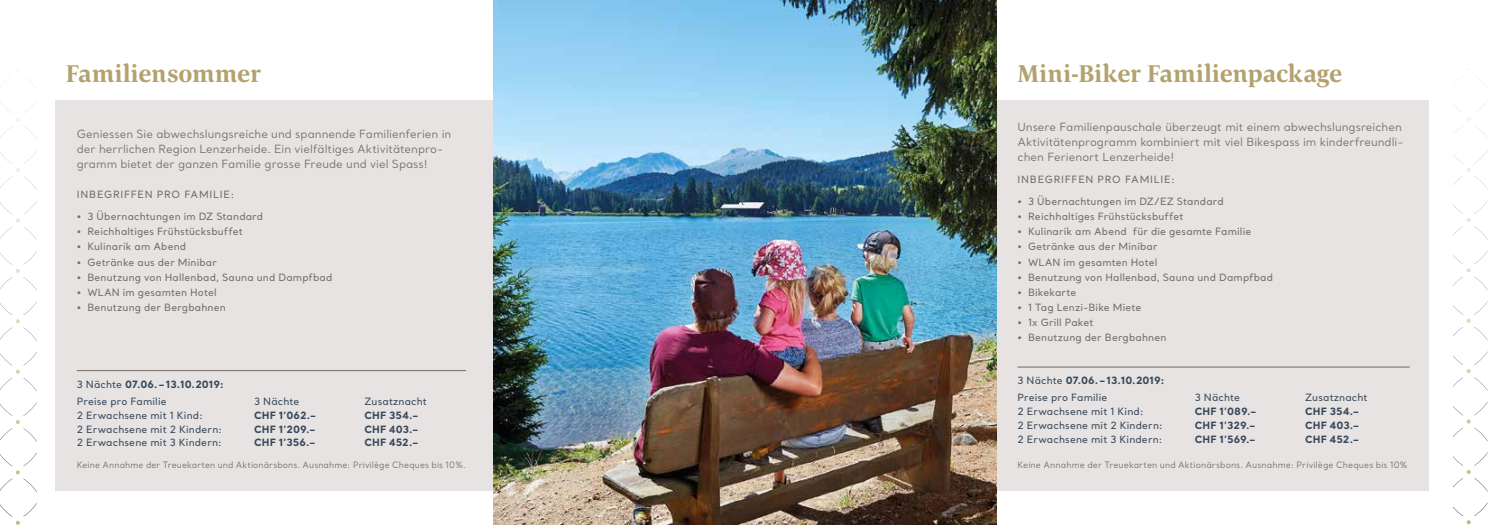
<style>
.page{position:relative;width:1489px;height:525px;background:#fff}
.page>*{position:absolute;margin:0;border:0;box-sizing:border-box;transform-origin:0 0}
.t1{font:700 25px "Corda";letter-spacing:.005em;color:#b3a26d}
.t2{font:11.25px/15px "Santral";color:#756c64}
.t3{font:500 10px "Santral";letter-spacing:.015em;color:#756c64}
.t4{font:500 10px/17.2px "Santral";letter-spacing:.015em;color:#38485a}
.t5{font:700 10px "Santral";letter-spacing:.01em;color:#38485a}
.t6{font:500 10px "Santral";letter-spacing:.075em;color:#756c64}
.t7{font:8.75px "Santral";letter-spacing:.01em;color:#756c64}
.s1{font-weight:700}
</style>
<div class="page">
<div style="left:914px;top:100px;width:514px;height:390px;background:#e6e3e2"></div>
<svg style="left:1453px;top:503px;width:34px;height:21px"></svg>
<svg style="left:1453px;top:453px;width:34px;height:38px"></svg>
<svg style="left:1453px;top:402px;width:34px;height:39px"></svg>
<svg style="left:1453px;top:352px;width:34px;height:38px"></svg>
<svg style="left:1453px;top:302px;width:34px;height:38px"></svg>
<svg style="left:1453px;top:251px;width:34px;height:39px"></svg>
<svg style="left:1453px;top:201px;width:34px;height:38px"></svg>
<svg style="left:1453px;top:151px;width:34px;height:38px"></svg>
<svg style="left:1453px;top:101px;width:34px;height:37px"></svg>
<div style="left:55px;top:100px;width:546px;height:390px;background:#e6e3e2"></div>
<svg style="left:0;top:504px;width:36px;height:20px"></svg>
<svg style="left:0;top:453px;width:36px;height:38px"></svg>
<svg style="left:0;top:403px;width:36px;height:38px"></svg>
<svg style="left:0;top:353px;width:36px;height:38px"></svg>
<svg style="left:0;top:302px;width:36px;height:38px"></svg>
<svg style="left:0;top:252px;width:36px;height:38px"></svg>
<svg style="left:0;top:202px;width:36px;height:37px"></svg>
<svg style="left:0;top:152px;width:36px;height:37px"></svg>
<svg style="left:0;top:101px;width:36px;height:37px"></svg>
<svg style="left:0;top:76px;width:36px;height:12px"></svg>
<hr style="left:77px;top:370px;width:389px;height:1px;background:#756c64">
<hr style="left:1017px;top:366px;width:392px;height:1px;background:#756c64">
<img style="left:493px;top:0;width:503px;height:524px">
<h1 class="t1" style="left:66px;top:57px;width:197px">Familiensommer</h1>
<p class="t2" style="left:77px;top:126px;width:376px">Geniessen Sie abwechslungsreiche und spannende Familienferien in der herrlichen Region Lenzerheide. Ein vielfältiges Aktivitätenpro&shy;gramm bietet der ganzen Familie grosse Freude und viel Spass!</p>
<p class="t6" style="left:77px;top:188px;width:159px">INBEGRIFFEN PRO FAMILIE:</p>
<p class="t3" style="left:77px;top:210px;width:188px">• 3 Übernachtungen im DZ Standard</p>
<p class="t3" style="left:77px;top:225px;width:167px">• Reichhaltiges Frühstücksbuffet</p>
<p class="t3" style="left:77px;top:240px;width:111px">• Kulinarik am Abend</p>
<p class="t3" style="left:77px;top:255px;width:142px">• Getränke aus der Minibar</p>
<p class="t3" style="left:77px;top:270px;width:257px">• Benutzung von Hallenbad, Sauna und Dampfbad</p>
<p class="t3" style="left:77px;top:285px;width:141px">• WLAN im gesamten Hotel</p>
<p class="t3" style="left:77px;top:300px;width:150px">• Benutzung der Bergbahnen</p>
<p class="t4" style="left:77px;top:375px;width:149px">3 Nächte <span class="s1">07.06.–13.10.2019:<br></span>Preise pro Familie</p>
<p class="t4" style="left:254px;top:392px;width:47px">3 Nächte</p>
<p class="t4" style="left:364px;top:392px;width:64px">Zusatznacht</p>
<p class="t4" style="left:77px;top:406px;width:128px">2 Erwachsene mit 1 Kind:</p>
<p class="t5" style="left:254px;top:408px;width:63px">CHF 1’062.–</p>
<p class="t5" style="left:364px;top:408px;width:55px">CHF 354.–</p>
<p class="t4" style="left:77px;top:420px;width:147px">2 Erwachsene mit 2 Kindern:</p>
<p class="t5" style="left:254px;top:422px;width:63px">CHF 1’209.–</p>
<p class="t5" style="left:364px;top:422px;width:55px">CHF 403.–</p>
<p class="t4" style="left:77px;top:433px;width:147px">2 Erwachsene mit 3 Kindern:</p>
<p class="t5" style="left:254px;top:435px;width:63px">CHF 1’356.–</p>
<p class="t5" style="left:364px;top:435px;width:55px">CHF 452.–</p>
<p class="t7" style="left:77px;top:459px;width:390px">Keine Annahme der Treuekarten und Aktionärsbons. Ausnahme: Privilège Cheques bis 10%.</p>
<h1 class="t1" style="left:1017px;top:57px;width:326px">Mini-Biker Familienpackage</h1>
<p class="t2" style="left:1017px;top:119px;width:387px">Unsere Familienpauschale überzeugt mit einem abwechslungsreichen<br>Aktivitätenprogramm kombiniert mit viel Bikespass im kinderfreundli&shy;chen Ferienort Lenzerheide!</p>
<p class="t6" style="left:1017px;top:173px;width:159px">INBEGRIFFEN PRO FAMILIE:</p>
<p class="t3" style="left:1017px;top:195px;width:208px">• 3 Übernachtungen im DZ/EZ Standard</p>
<p class="t3" style="left:1017px;top:210px;width:167px">• Reichhaltiges Frühstücksbuffet</p>
<p class="t3" style="left:1017px;top:225px;width:235px">• Kulinarik am Abend für die gesamte Familie</p>
<p class="t3" style="left:1017px;top:240px;width:142px">• Getränke aus der Minibar</p>
<p class="t3" style="left:1017px;top:255px;width:141px">• WLAN im gesamten Hotel</p>
<p class="t3" style="left:1017px;top:270px;width:257px">• Benutzung von Hallenbad, Sauna und Dampfbad</p>
<p class="t3" style="left:1017px;top:285px;width:60px">• Bikekarte</p>
<p class="t3" style="left:1017px;top:300px;width:125px">• 1 Tag Lenzi-Bike Miete</p>
<p class="t3" style="left:1017px;top:315px;width:77px">• 1x Grill Paket</p>
<p class="t3" style="left:1017px;top:330px;width:150px">• Benutzung der Bergbahnen</p>
<p class="t4" style="left:1017px;top:371px;width:149px">3 Nächte <span class="s1">07.06.–13.10.2019:<br></span>Preise pro Familie</p>
<p class="t4" style="left:1194px;top:389px;width:47px">3 Nächte</p>
<p class="t4" style="left:1304px;top:389px;width:64px">Zusatznacht</p>
<p class="t4" style="left:1017px;top:402px;width:128px">2 Erwachsene mit 1 Kind:</p>
<p class="t5" style="left:1194px;top:404px;width:63px">CHF 1’089.–</p>
<p class="t5" style="left:1304px;top:404px;width:55px">CHF 354.–</p>
<p class="t4" style="left:1017px;top:416px;width:147px">2 Erwachsene mit 2 Kindern:</p>
<p class="t5" style="left:1194px;top:418px;width:62px">CHF 1’329.–</p>
<p class="t5" style="left:1304px;top:418px;width:55px">CHF 403.–</p>
<p class="t4" style="left:1017px;top:430px;width:147px">2 Erwachsene mit 3 Kindern:</p>
<p class="t5" style="left:1194px;top:432px;width:62px">CHF 1’569.–</p>
<p class="t5" style="left:1304px;top:432px;width:55px">CHF 452.–</p>
<p class="t7" style="left:1017px;top:459px;width:392px">Keine Annahme der Treuekarten und Aktionärsbons. Ausnahme: Privilège Cheques bis 10%</p>
</div>
